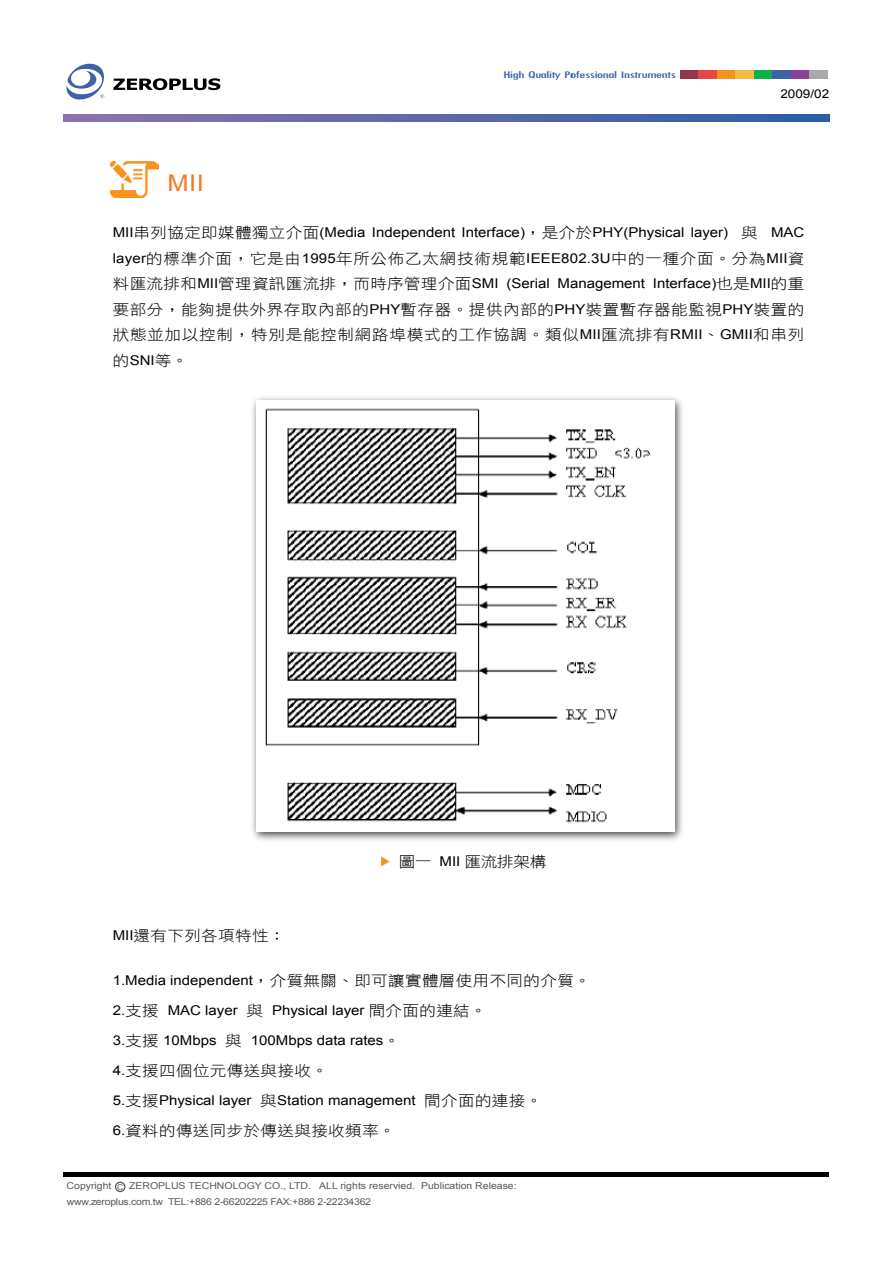
<style>
.page{position:relative;width:893px;height:1263px;background:#fff}
.page>*{position:absolute;margin:0;border:0;box-sizing:border-box;transform-origin:0 0}
.t1{font:22.95px "Arial";color:#f47920;scale:1.11 1}
.t2{font:14.85px/25.5px "DF Hei Lt HK BF";letter-spacing:.035em;color:#000;text-align:justify;scale:1.11 1}
.t3{font:13.5px "Arial";color:#000;scale:1.11 1}
.t4{font:12.15px "Arial";color:#000;scale:1.11 1}
.t5{font:condensed 10.5px "Tw Cen";letter-spacing:-.045em;color:#3d62a8;scale:1.69 1}
.t6{font:9.45px "Arial";color:#58595b;scale:1.11 1}
.t7{font:9.45px "Arial";letter-spacing:-.025em;color:#58595b;scale:1.11 1}
.t8{font:8.25px "Arial";color:#58595b;scale:1.05 1}
.s1{font-family:"DF Hei Lt HK BF";font-size:14.85px}
.s2{font-family:"Arial";font-size:13.5px}
</style>
<div class="page">
<hr style="left:64px;top:1172px;width:765px;height:4px;background:#000">
<div style="left:115px;top:1181px;width:10px;height:11px;border:1px solid #58595b;border-radius:50%"></div>
<svg style="left:113px;top:78px;width:107px;height:12px"></svg>
<svg style="left:66px;top:63px;width:39px;height:37px"></svg>
<svg style="left:64px;top:115px;width:765px;height:7px;background:#5c67a9"></svg>
<div style="left:680px;top:71px;width:19px;height:8px;background:#983649"></div>
<div style="left:699px;top:71px;width:18px;height:8px;background:#e44842"></div>
<div style="left:717px;top:71px;width:18px;height:8px;background:#f7931d"></div>
<div style="left:735px;top:71px;width:19px;height:8px;background:#f1bd3e"></div>
<div style="left:754px;top:71px;width:18px;height:8px;background:#0db14b"></div>
<div style="left:772px;top:71px;width:19px;height:8px;background:#3d62a8"></div>
<div style="left:791px;top:71px;width:18px;height:8px;background:#903f98"></div>
<div style="left:809px;top:71px;width:19px;height:8px;background:#a7a9ac"></div>
<img style="left:110px;top:162px;width:49px;height:36px">
<svg style="left:381px;top:856px;width:9px;height:10px"></svg>
<div style="left:249px;top:394px;width:437px;height:449px;background:#000;opacity:.75"></div>
<img style="left:256px;top:401px;width:418px;height:431px">
<h1 class="t1" style="left:167px;top:168px;width:35px">MII</h1>
<p class="t5" style="left:503px;top:68px;width:104px">High Quality Professional Instruments</p>
<p class="t4" style="left:780px;top:85px;width:45px">2009/02</p>
<p class="t3" style="left:113px;top:223px;width:625px">MII<span class="s1">串列協定即媒體獨立介面</span>(Media Independent Interface)<span class="s1">，是介於</span>PHY(Physical layer) <span class="s1">與</span> MAC</p>
<p class="t2" style="left:113px;top:245px;width:625px"><span class="s2">layer</span>的標準介面，它是由<span class="s2">1995</span>年所公佈乙太網技術規範<span class="s2">IEEE802.3U</span>中的一種介面。分為<span class="s2">MII</span>資</p>
<p class="t3" style="left:113px;top:274px;width:625px"><span class="s1">料匯流排和</span>MII<span class="s1">管理資訊匯流排，而時序管理介面</span>SMI (Serial Management Interface)<span class="s1">也是</span>MII<span class="s1">的重</span></p>
<p class="t2" style="left:113px;top:296px;width:625px">要部分，能夠提供外界存取內部的<span class="s2">PHY</span>暫存器。提供內部的<span class="s2">PHY</span>裝置暫存器能監視<span class="s2">PHY</span>裝置的狀態並加以控制，特別是能控制網路埠模式的工作協調。類似<span class="s2">MII</span>匯流排有<span class="s2">RMII</span>、<span class="s2">GMII</span>和串列的<span class="s2">SNI</span>等。</p>
<p class="t2" style="left:399px;top:849px;width:134px">圖一 <span class="s2">MII</span> 匯流排架構</p>
<p class="t2" style="left:113px;top:923px;width:157px"><span class="s2">MII</span>還有下列各項特性：</p>
<p class="t2" style="left:113px;top:968px;width:432px"><span class="s2">1.Media independent</span>，介質無關、即可讓實體層使用不同的介質。</p>
<p class="t3" style="left:113px;top:1001px;width:338px">2.<span class="s1">支援</span> MAC layer <span class="s1">與</span> Physical layer <span class="s1">間介面的連結。</span></p>
<p class="t3" style="left:113px;top:1031px;width:260px">3.<span class="s1">支援</span> 10Mbps <span class="s1">與</span> 100Mbps data rates<span class="s1">。</span></p>
<p class="t2" style="left:113px;top:1058px;width:195px"><span class="s2">4.</span>支援四個位元傳送與接收。</p>
<p class="t3" style="left:113px;top:1091px;width:388px">5.<span class="s1">支援</span>Physical layer <span class="s1">與</span>Station management <span class="s1">間介面的連接。</span></p>
<p class="t2" style="left:113px;top:1118px;width:256px"><span class="s2">6.</span>資料的傳送同步於傳送與接收頻率。</p>
<p class="t6" style="left:67px;top:1179px;width:42px">Copyright</p>
<p class="t6" style="left:129px;top:1179px;width:351px">ZEROPLUS TECHNOLOGY CO., LTD. ALL rights reservied. Publication Release:</p>
<p class="t8" style="left:117px;top:1181px;width:7px">C</p>
<p class="t7" style="left:67px;top:1195px;width:276px">www.zeroplus.com.tw TEL:+886 2-66202225 FAX:+886 2-22234362</p>
</div>
